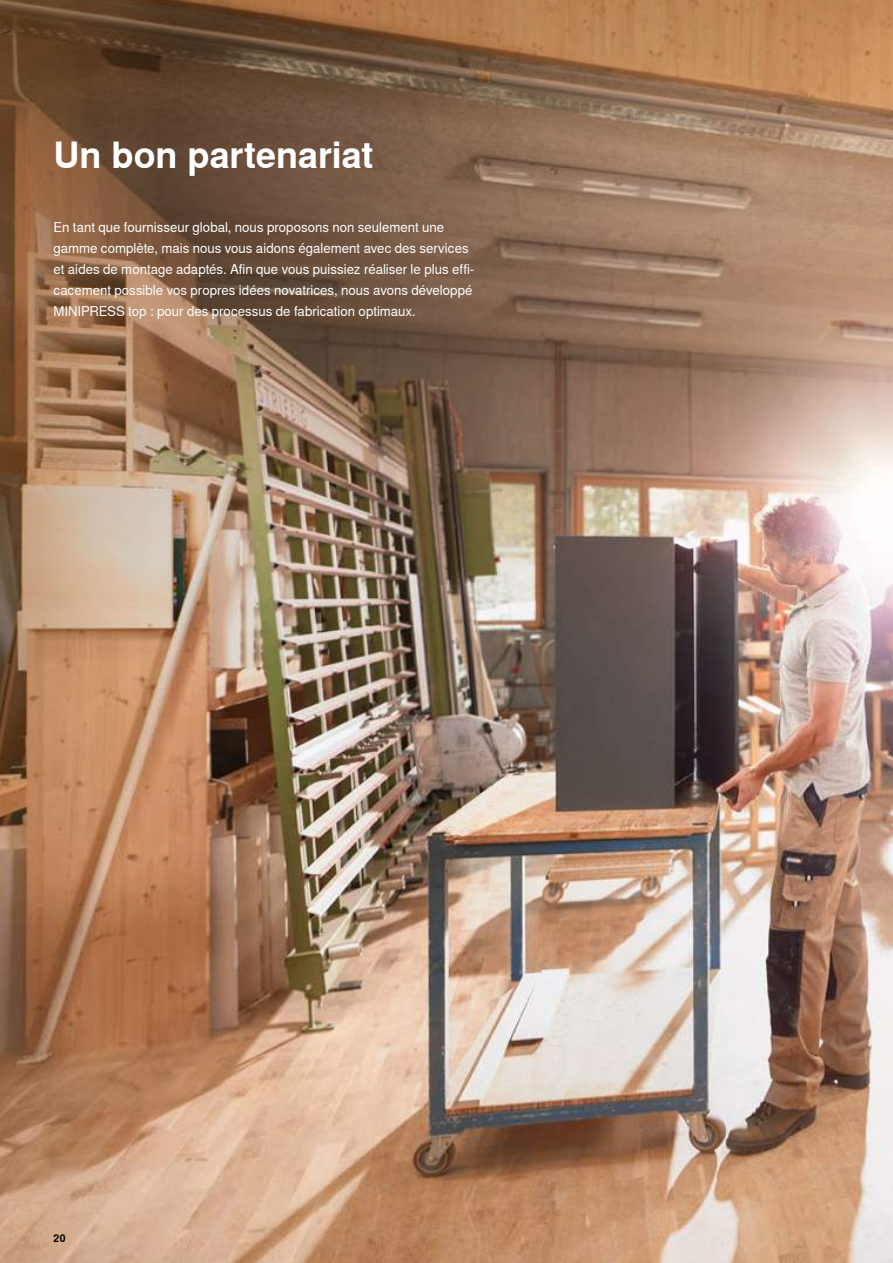
<style>
.page{position:relative;width:893px;height:1263px;background:#fff}
.page>*{position:absolute;margin:0;border:0;box-sizing:border-box;transform-origin:0 0}
.t1{font:700 36px "Nimbus Sans Global";letter-spacing:-.005em;color:#fff}
.t2{font:13.5px/21px "Nimbus Sans Global";color:#fff}
.t3{font:700 10.5px "Nimbus Sans Global";color:#000}
</style>
<div class="page">
<img style="left:0;top:1010px;width:893px;height:253px">
<img style="left:0;top:0;width:893px;height:1010px">
<h1 class="t1" style="left:54px;top:135px;width:321px">Un bon partenariat</h1>
<p class="t2" style="left:54px;top:216px;width:422px">En tant que fournisseur global, nous proposons non seulement une gamme complète, mais nous vous aidons également avec des services et aides de montage adaptés. Afin que vous puissiez réaliser le plus effi&shy;cacement possible vos propres idées novatrices, nous avons développé MINIPRESS top : pour des processus de fabrication optimaux.</p>
<p class="t3" style="left:54px;top:1232px;width:14px">20</p>
</div>
